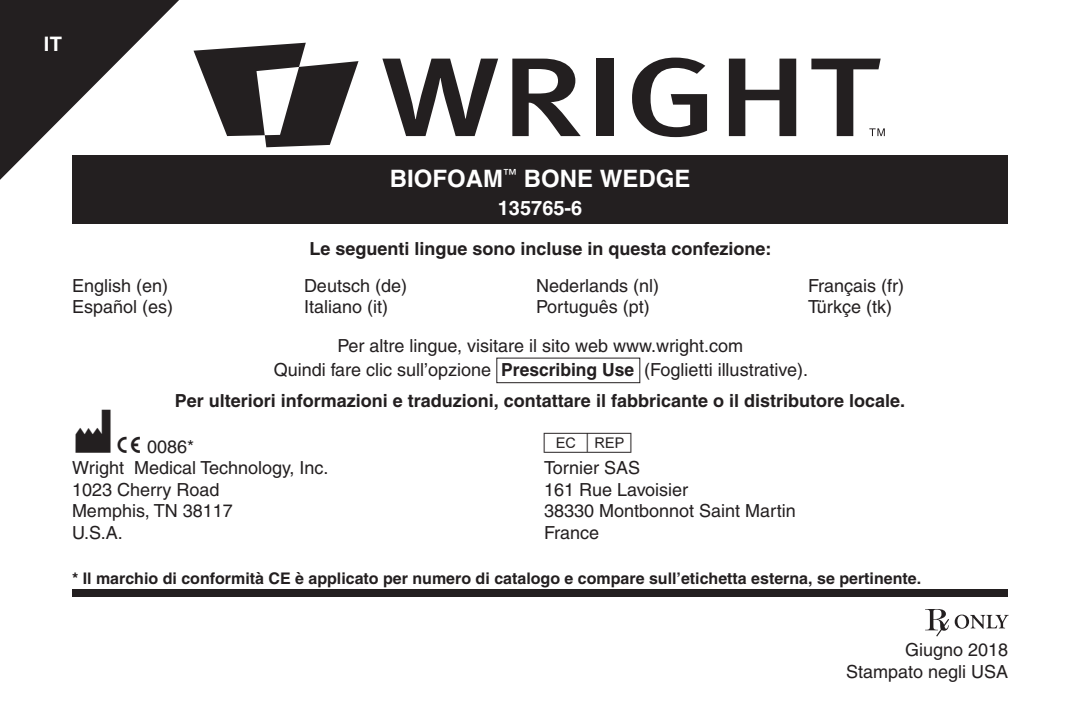
<style>
.page{position:relative;width:1080px;height:720px;background:#fff}
.page>*{position:absolute;margin:0;border:0;box-sizing:border-box;transform-origin:0 0}
.t1{font:48px "mdd en 980";color:#231f20}
.t2{font:700 24px "Helvetica";color:#fff}
.t3{font:700 20px "Helvetica";color:#fff}
.t4{font:18px/21.6px "Helvetica";color:#231f20;text-align:right}
.t5{font:700 18px "Helvetica";color:#231f20}
.t6{font:700 16px "Helvetica";color:#231f20}
.s1{font-weight:700}
.s2{font-family:"mdd en 980"}
</style>
<div class="page">
<div style="left:72px;top:156px;width:936px;height:68px;background:#231f20"></div>
<svg style="left:925px;top:609px;width:24px;height:28px"></svg>
<svg style="left:955px;top:615px;width:54px;height:14px"></svg>
<div style="left:496px;top:358px;width:144px;height:25px;border:1px solid #231f20"></div>
<div style="left:72px;top:590px;width:936px;height:7px;background:#231f20"></div>
<svg style="left:0;top:0;width:179px;height:180px;fill:#231f20"></svg>
<svg style="left:382px;top:59px;width:116px;height:77px"></svg>
<svg style="left:512px;top:59px;width:69px;height:77px"></svg>
<div style="left:597px;top:59px;width:17px;height:77px;background:#231f20"></div>
<svg style="left:632px;top:58px;width:75px;height:79px"></svg>
<svg style="left:729px;top:59px;width:67px;height:77px"></svg>
<svg style="left:194px;top:43px;width:165px;height:104px"></svg>
<svg style="left:811px;top:59px;width:74px;height:77px"></svg>
<p class="t3" style="left:44px;top:31px;width:20px">IT</p>
<h2 class="t2" style="left:390px;top:164px;width:302px">BIOFOAM<sup>™</sup> BONE WEDGE</h2>
<p class="t3" style="left:498px;top:195px;width:86px">135765-6</p>
<p class="t5" style="left:309px;top:238px;width:464px">Le seguenti lingue sono incluse in questa confezione:</p>
<p class="t4" style="left:72px;top:274px;width:98px">English (en)</p>
<p class="t4" style="left:304px;top:274px;width:105px">Deutsch (de)</p>
<p class="t4" style="left:536px;top:274px;width:125px">Nederlands (nl)</p>
<p class="t4" style="left:808px;top:274px;width:98px">Français (fr)</p>
<p class="t4" style="left:72px;top:296px;width:103px">Español (es)</p>
<p class="t4" style="left:304px;top:296px;width:86px">Italiano (it)</p>
<p class="t4" style="left:536px;top:296px;width:115px">Português (pt)</p>
<p class="t4" style="left:808px;top:296px;width:86px">Türkçe (tk)</p>
<p class="t4" style="left:274px;top:334px;width:536px;line-height:24px;text-align:center">Per altre lingue, visitare il sito web www.wright.com<br>Quindi fare clic sull’opzione <span class="s1">Prescribing Use</span> (Foglietti illustrative).</p>
<p class="t5" style="left:175px;top:390px;width:732px">Per ulteriori informazioni e traduzioni, contattare il fabbricante o il distributore locale.</p>
<h1 class="t1" style="left:72px;top:408px;width:41px">M</h1>
<p class="t4" style="left:72px;top:457px;width:258px">Wright Medical Technology, Inc.</p>
<p class="t4" style="left:117px;top:435px;width:79px"><span class="s2">C</span> 0086*</p>
<h1 class="t1" style="left:540px;top:408px;width:99px">P</h1>
<p class="t4" style="left:544px;top:457px;width:98px">Tornier SAS</p>
<p class="t4" style="left:72px;top:479px;width:149px">1023 Cherry Road</p>
<p class="t4" style="left:544px;top:479px;width:146px">161 Rue Lavoisier</p>
<p class="t4" style="left:72px;top:500px;width:162px">Memphis, TN 38117</p>
<p class="t4" style="left:544px;top:500px;width:253px">38330 Montbonnot Saint Martin</p>
<p class="t4" style="left:72px;top:522px;width:52px">U.S.A.</p>
<p class="t4" style="left:544px;top:522px;width:57px">France</p>
<p class="t6" style="left:72px;top:568px;width:851px">* Il marchio di conformità CE è applicato per numero di catalogo e compare sull’etichetta esterna, se pertinente.</p>
<p class="t4" style="left:846px;top:639px;width:164px">Giugno 2018<br>Stampato negli USA</p>
</div>
